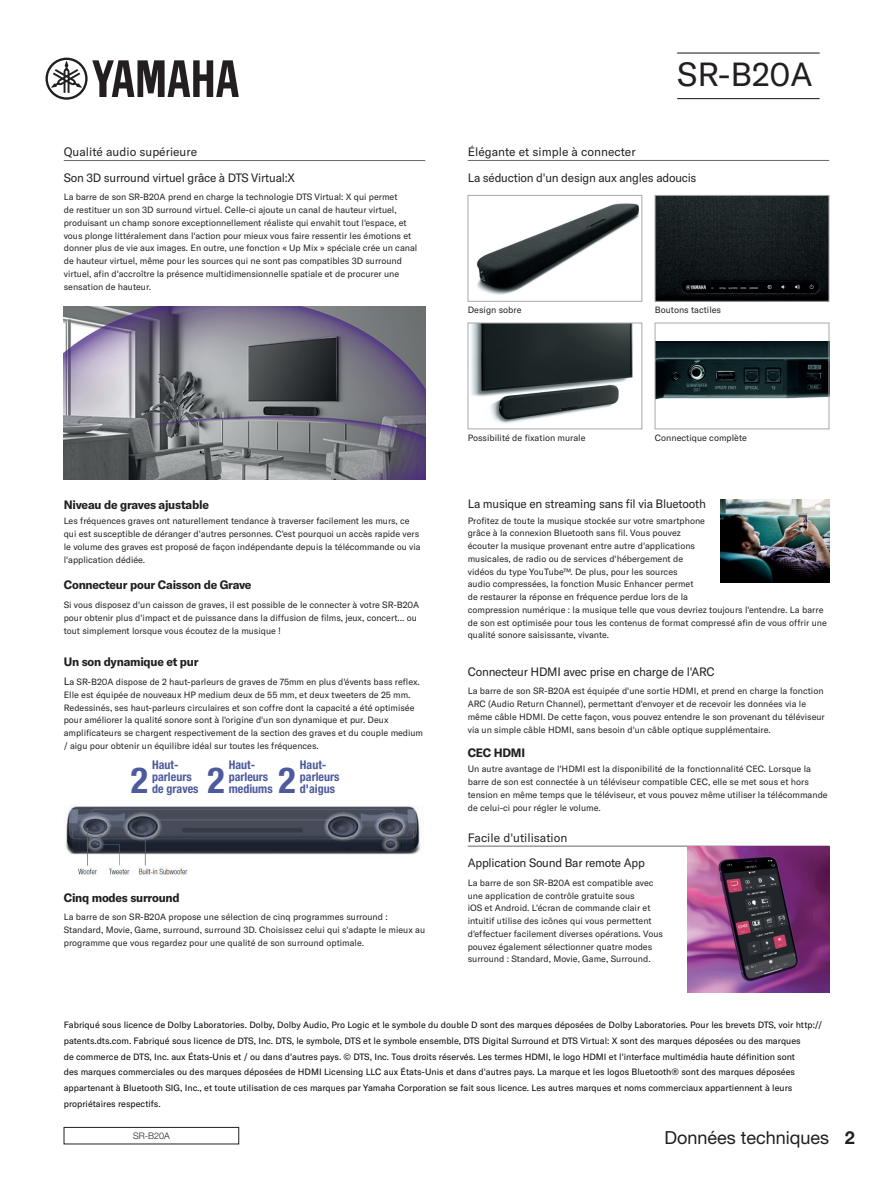
<style>
.page{position:relative;width:893px;height:1191px;background:#fff}
.page>*{position:absolute;margin:0;border:0;box-sizing:border-box;transform-origin:0 0}
.t1{font:700 condensed 36px "Helvetica Neue LT Std";color:#4d5a9e}
.t2{font:33px "GT America Y";color:#231f20}
.t3{font:18px "Helvetica Neue LT Std";color:#231f20}
.t4{font:700 18px "Helvetica Neue LT Std";color:#231f20}
.t5{font:12px/25.8px "GT America Y";letter-spacing:-.02em;color:#231f20}
.t6{font:700 12px "GT America Y";letter-spacing:-.02em;color:#231f20}
.t7{font:700 condensed 12px/24px "Helvetica Neue LT Std";color:#4d5a9e}
.t8{font:12px "GT America Y";color:#231f20}
.t9{font:10.5px "GT America Y";color:#231f20}
.t10{font:9px/12.8px "GT America Y";letter-spacing:-.005em;color:#231f20}
.t11{font:9px/15.8px "GT America Y";color:#030303}
.t12{font:300 9px "Helvetica Neue LT Std";color:#231f20}
.s1{font-size:9px}
</style>
<div class="page">
<img style="left:721px;top:499px;width:108px;height:84px">
<img style="left:64px;top:306px;width:361px;height:174px">
<hr style="left:64px;top:160px;width:361px;height:1px;background:#69696c">
<hr style="left:468px;top:160px;width:361px;height:1px;background:#69696c">
<img style="left:657px;top:197px;width:170px;height:102px">
<div style="left:655px;top:195px;width:174px;height:106px;border:1px solid #a8a9ad"></div>
<img style="left:470px;top:325px;width:163px;height:99px">
<div style="left:468px;top:323px;width:174px;height:106px;border:1px solid #a8a9ad"></div>
<img style="left:476px;top:203px;width:163px;height:92px">
<div style="left:468px;top:195px;width:174px;height:106px;border:1px solid #a8a9ad"></div>
<img style="left:657px;top:341px;width:170px;height:58px">
<div style="left:655px;top:323px;width:174px;height:106px;border:1px solid #a8a9ad"></div>
<img style="left:66px;top:805px;width:356px;height:70px">
<hr style="left:468px;top:845px;width:361px;height:1px;background:#69696c">
<img style="left:687px;top:846px;width:143px;height:146px">
<div style="left:64px;top:1127px;width:175px;height:17px;border:1px solid #231f20"></div>
<hr style="left:677px;top:52px;width:143px;height:2px;background:#231f20">
<hr style="left:677px;top:98px;width:143px;height:1px;background:#231f20">
<svg style="left:45px;top:58px;width:194px;height:42px"></svg>
<h3 class="t5" style="left:64px;top:139px;width:233px">Qualité audio supérieure<br>Son D3 surround virtuel grâce à DTS Virtual X:</h3>
<p class="t10" style="left:64px;top:191px;width:355px">La barre de son SR B- 20A prend en charge la technologie DTS Virtual X: qui permet<br>de restituer un son D3 surround virtuel. Celle-ci ajoute un canal de hauteur virtuel, produisant un champ sonore exceptionnellement réaliste qui envahit tout 'l espace, et vous plonge littéralement dans 'l action pour mieux vous faire ressentir les émotions et donner plus de vie aux images. En outre, une fonction « Up Mix » spéciale crée un canal de hauteur virtuel, même pour les sources qui ne sont pas compatibles D3 surround virtuel, afin 'd accroître la présence multidimensionnelle spatiale et de procurer une sensation de hauteur.</p>
<h3 class="t8" style="left:468px;top:144px;width:169px">Élégante et simple à connecter</h3>
<h2 class="t2" style="left:677px;top:55px;width:137px">SR B- 20A</h2>
<h3 class="t5" style="left:468px;top:165px;width:230px">La séduction 'd un design aux angles adoucis</h3>
<p class="t10" style="left:468px;top:304px;width:55px">Design sobre</p>
<p class="t10" style="left:655px;top:304px;width:68px">Boutons tactiles</p>
<h3 class="t6" style="left:64px;top:497px;width:147px">Niveau de graves ajustable</h3>
<p class="t10" style="left:64px;top:515px;width:358px">Les fréquences graves ont naturellement tendance à traverser facilement les murs, ce qui est susceptible de déranger 'd autres personnes C. 'est pourquoi un accès rapide vers le volume des graves est proposé de façon indépendante depuis la télécommande ou via 'l application dédiée.</p>
<h3 class="t6" style="left:64px;top:578px;width:189px">Connecteur pour Caisson de Grave</h3>
<p class="t10" style="left:64px;top:598px;width:357px">Si vous disposez 'd un caisson de graves il, est possible de le connecter à votre SR B- 20A pour obtenir plus 'd impact et de puissance dans la diffusion de films, jeux, concert... ou tout simplement lorsque vous écoutez de la musique !</p>
<h3 class="t6" style="left:64px;top:654px;width:136px">Un son dynamique et pur</h3>
<p class="t10" style="left:77px;top:675px;width:345px">SR B- 20A dispose de 2 haut-parleurs de graves de 75mm en plus 'd évents bass reflex.</p>
<p class="t9" style="left:64px;top:675px;width:12px">L<span class="s1">a</span></p>
<p class="t10" style="left:64px;top:688px;width:361px">Elle est équipée de nouveaux HP medium deux de 55 mm, et deux tweeters de 25 mm.<br>Redessinés, ses haut-parleurs circulaires et son coffre dont la capacité a été optimisée pour améliorer la qualité sonore sont 'là origine 'd un son dynamique et pur. Deux amplificateurs se chargent respectivement de la section des graves et du couple medium / aigu pour obtenir un équilibre idéal sur toutes les fréquences.</p>
<h3 class="t7" style="left:152px;top:764px;width:41px">parleurs</h3>
<h3 class="t7" style="left:152px;top:752px;width:28px">Haut-</h3>
<h3 class="t7" style="left:229px;top:752px;width:45px">Haut&shy;mediums</h3>
<h3 class="t7" style="left:300px;top:752px;width:37px">Haut-<br>'d aigus</h3>
<h1 class="t1" style="left:131px;top:758px;width:19px">2</h1>
<h1 class="t1" style="left:207px;top:758px;width:19px">2</h1>
<h1 class="t1" style="left:279px;top:758px;width:19px">2</h1>
<h3 class="t7" style="left:229px;top:764px;width:41px">parleurs</h3>
<h3 class="t7" style="left:300px;top:764px;width:41px">parleurs</h3>
<h3 class="t7" style="left:152px;top:776px;width:48px">de graves</h3>
<h3 class="t6" style="left:64px;top:890px;width:117px">Cinq modes surround</h3>
<p class="t10" style="left:64px;top:911px;width:363px">La barre de son SR B- 20A propose une sélection de cinq programmes surround :<br>Standard, Movie, Game, surround, surround D3 . Choisissez celui qui 's adapte le mieux au programme que vous regardez pour une qualité de son surround optimale.</p>
<p class="t10" style="left:468px;top:431px;width:119px">Possibilité de fixation murale</p>
<p class="t10" style="left:655px;top:431px;width:94px">Connectique complète</p>
<h3 class="t5" style="left:468px;top:491px;width:240px">La musique en streaming sans fil via Bluetooth</h3>
<p class="t10" style="left:468px;top:514px;width:361px">Profitez de toute la musique stockée sur votre smartphone<br>grâce laà connexion Bluetooth sans fil. Vous pouvez<br>écouter la musique provenant entre autre 'd applications<br>musicales, de radio ou de services 'd hébergement de<br>vidéos du type YouTube™. De plus, pour les sources<br>audio compressées la, fonction Music Enhancer permet<br>de restaurer la réponse en fréquence perdue lors de la<br>compression numérique la: musique telle que vous devriez toujours 'l entendre. La barre de son est optimisée pour tous les contenus de format compressé afin de vous offrir une qualité sonore saisissante, vivante.</p>
<h3 class="t5" style="left:468px;top:658px;width:249px">Connecteur HDMI avec prise en charge de 'l ARC</h3>
<p class="t10" style="left:468px;top:684px;width:359px">La barre de son SR B- 20A est équipée 'd une sortie HDMI, et prend en charge la fonction ARC (Audio Return Channel ,) permettant 'd envoyer et de recevoir les données via le même câble HDMI. De cette façon, vous pouvez entendre le son provenant du téléviseur via un simple câble HDMI, sans besoin 'd un câble optique supplémentaire.</p>
<h3 class="t6" style="left:468px;top:745px;width:59px">CEC HDMI</h3>
<p class="t10" style="left:468px;top:763px;width:361px">Un autre avantage de 'l HDMI est la disponibilité de la fonctionnalité CEC. Lorsque la barre de son est connectée à un téléviseur compatible CEC, elle se met sous et hors tension en même temps que le téléviseur, et vous pouvez même utiliser la télécommande de celui-ci pour régler le volume.</p>
<h3 class="t8" style="left:468px;top:830px;width:101px">Facile 'd utilisation</h3>
<h3 class="t5" style="left:468px;top:850px;width:179px">Application Sound Bar remote App</h3>
<p class="t10" style="left:468px;top:876px;width:197px">La barre de son SR B- 20A est compatible avec une application de contrôle gratuite sous<br>iOS et Android 'L. écran de commande clair et intuitif utilise des icônes qui vous permettent<br>'d effectuer facilement diverses opérations. Vous pouvez également sélectionner quatre modes surround : Standard, Movie, Game, Surround.</p>
<p class="t11" style="left:64px;top:1017px;width:760px">Fabriqué sous licence de Dolby Laboratories. Dolby, Dolby Audio, Pro Logic et le symbole du double D sont des marques déposées de Dolby Laboratories. Pour les brevets DTS, voir http:// patents.dts.com. Fabriqué sous licence de DTS, Inc. DTS le, symbole, DTS et le symbole ensemble, DTS Digital Surround et DTS Virtual X: sont des marques déposées ou des marques<br>de commerce de DTS, Inc. aux États-Unis et / ou dans 'd autres pays. © DTS, Inc. Tous droits réservés. Les termes HDMI le, logo HDMI et 'l interface multimédia haute définition sont<br>des marques commerciales ou des marques déposées de HDMI Licensing LLC aux États-Unis et dans 'd autres pays. La marque et les logos Bluetooth® sont des marques déposées appartenant à Bluetooth SIG, Inc., et toute utilisation de ces marques par Yamaha Corporation se fait sous licence. Les autres marques et noms commerciaux appartiennent à leurs propriétaires respectifs.</p>
<p class="t12" style="left:133px;top:1130px;width:38px">SR B- 20A</p>
<h3 class="t3" style="left:664px;top:1127px;width:166px">Données techniques</h3>
<h3 class="t4" style="left:845px;top:1126px;width:12px">2</h3>
</div>
